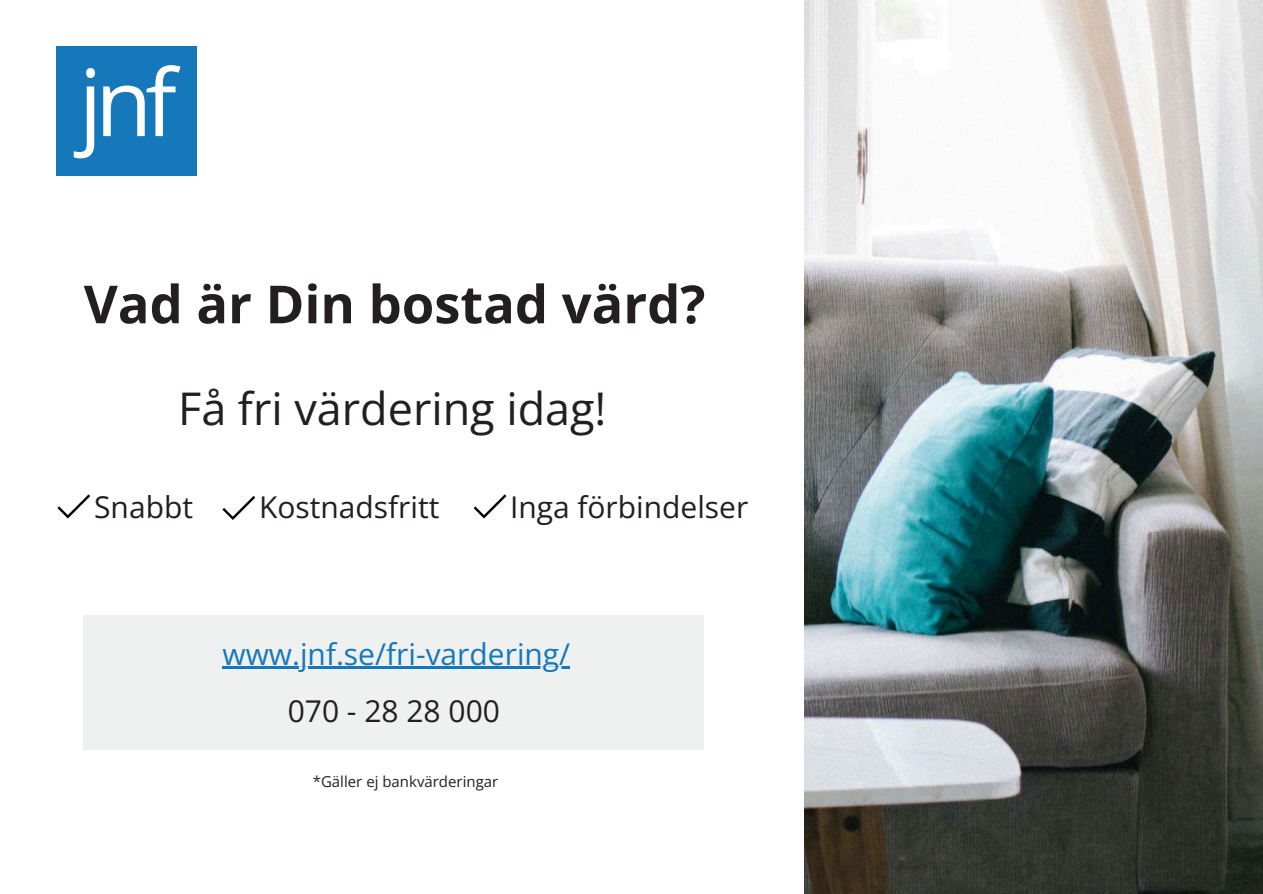
<style>
.page{position:relative;width:1263px;height:894px;background:#fff}
.page>*{position:absolute;margin:0;border:0;box-sizing:border-box;transform-origin:0 0}
.t1{font:700 52.5px "Open Sans";color:#231f20}
.t2{font:45px "Open Sans";color:#231f20}
.t3{font:30px "Open Sans";color:#231f20}
.t4{font:30px "Open Sans";color:#1478bb}
.t5{font:15px "Open Sans";color:#231f20}
</style>
<div class="page">
<div style="left:84px;top:615px;width:620px;height:134px;background:#eff0f0"></div>
<div style="left:56px;top:46px;width:141px;height:129px;background:#1478bb"></div>
<svg style="left:74px;top:68px;width:21px;height:90px"></svg>
<svg style="left:103px;top:65px;width:78px;height:71px"></svg>
<img style="left:805px;top:0;width:458px;height:893px">
<svg style="left:57px;top:494px;width:33px;height:24px"></svg>
<svg style="left:222px;top:496px;width:33px;height:24px"></svg>
<svg style="left:474px;top:494px;width:32px;height:24px"></svg>
<hr style="left:222px;top:666px;width:348px;height:3px;background:#1478bb">
<h1 class="t1" style="left:84px;top:267px;width:623px">Vad är Din bostad värd?</h1>
<h2 class="t2" style="left:178px;top:377px;width:430px">Få fri värdering idag!</h2>
<p class="t3" style="left:94px;top:485px;width:100px">Snabbt</p>
<p class="t3" style="left:259px;top:485px;width:182px">Kostnadsfritt</p>
<p class="t3" style="left:510px;top:485px;width:240px">Inga förbindelser</p>
<p class="t4" style="left:222px;top:632px;width:349px">www.jnf.se/fri-vardering/</p>
<p class="t3" style="left:288px;top:690px;width:214px">070 - 28 28 000</p>
<p class="t5" style="left:313px;top:770px;width:187px">*Gäller ej bankvärderingar</p>
</div>
